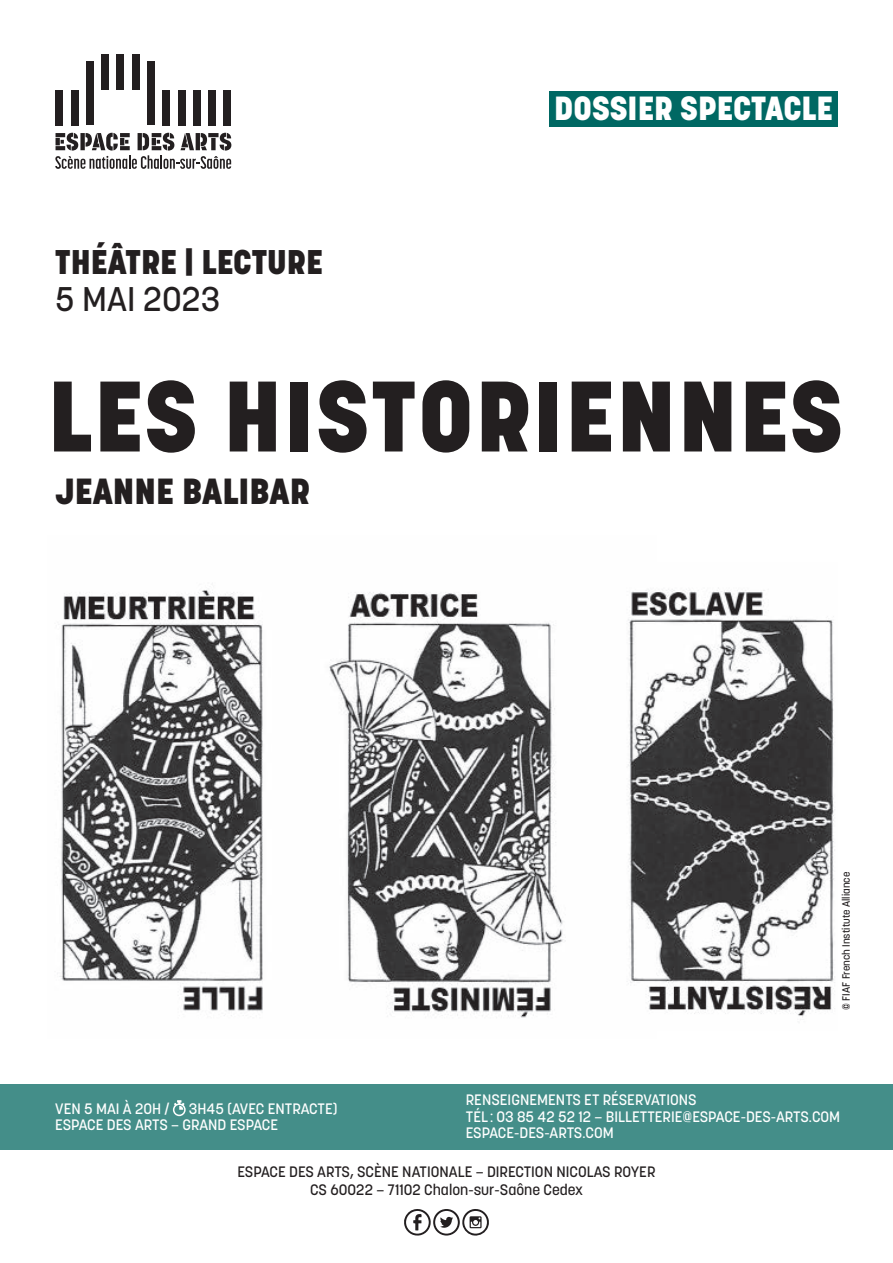
<style>
.page{position:relative;width:893px;height:1263px;background:#fff}
.page>*{position:absolute;margin:0;border:0;box-sizing:border-box;transform-origin:0 0}
.t1{font:800 99px "Korolev";letter-spacing:.02em;color:#231f20}
.t2{font:800 36px "Korolev";color:#231f20}
.t3{font:800 33.9px "Korolev";color:#231f20}
.t4{font:500 33.9px "Korolev";color:#231f20}
.t5{font:800 33.15px "Korolev";color:#fff}
.t6{font:500 15px/16.5px "Korolev";color:#fff}
.t7{font:500 15px/18px "Korolev";color:#231f20;text-align:center}
.t8{font:500 10.5px "Korolev";color:#231f20}
</style>
<div class="page">
<img style="left:59px;top:590px;width:507px;height:428px">
<div style="left:549px;top:91px;width:289px;height:36px;background:#006863"></div>
<img style="left:628px;top:588px;width:207px;height:429px">
<div style="left:56px;top:90px;width:7px;height:35px;background:#231f20"></div>
<div style="left:71px;top:90px;width:7px;height:35px;background:#231f20"></div>
<div style="left:224px;top:90px;width:7px;height:35px;background:#231f20"></div>
<div style="left:86px;top:62px;width:8px;height:63px;background:#231f20"></div>
<div style="left:101px;top:54px;width:8px;height:36px;background:#231f20"></div>
<div style="left:117px;top:54px;width:7px;height:36px;background:#231f20"></div>
<div style="left:132px;top:54px;width:8px;height:36px;background:#231f20"></div>
<div style="left:147px;top:62px;width:8px;height:63px;background:#231f20"></div>
<div style="left:162px;top:90px;width:8px;height:35px;background:#231f20"></div>
<div style="left:178px;top:90px;width:7px;height:35px;background:#231f20"></div>
<div style="left:193px;top:90px;width:8px;height:35px;background:#231f20"></div>
<div style="left:208px;top:90px;width:8px;height:35px;background:#231f20"></div>
<svg style="left:55px;top:133px;width:176px;height:36px"></svg>
<div style="left:0;top:1084px;width:893px;height:65px;background:#448e89"></div>
<svg style="left:173px;top:1100px;width:13px;height:16px"></svg>
<svg style="left:404px;top:1209px;width:85px;height:27px"></svg>
<h3 class="t3" style="left:55px;top:241px;width:269px">THÉÂTRE | LECTURE</h3>
<h3 class="t4" style="left:55px;top:277px;width:167px">5 MAI 2023</h3>
<h3 class="t5" style="left:554px;top:88px;width:280px">DOSSIER SPECTACLE</h3>
<h1 class="t1" style="left:48px;top:355px;width:797px">LES HISTORIENNES</h1>
<h2 class="t2" style="left:55px;top:468px;width:256px">JEANNE BALIBAR</h2>
<p class="t6" style="left:55px;top:1100px;width:116px">VEN 5 MAI À 20H /</p>
<p class="t6" style="left:55px;top:1100px;width:284px;text-indent:134px">3H45 (AVEC ENTRACTE)<br>ESPACE DES ARTS – GRAND ESPACE</p>
<p class="t8" style="left:840px;top:1010px;width:140px;rotate:-90deg">© FIAF French Institute Alliance</p>
<p class="t6" style="left:466px;top:1092px;width:376px">RENSEIGNEMENTS ET RÉSERVATIONS<br>TÉL : 03 85 42 52 12 – BILLETTERIE@ESPACE-DES-ARTS.COM<br>ESPACE-DES-ARTS.COM</p>
<p class="t7" style="left:238px;top:1163px;width:419px">ESPACE DES ARTS, SCÈNE NATIONALE – DIRECTION NICOLAS ROYER<br>CS 60022 – 71102 Chalon-sur-Saône Cedex</p>
</div>
